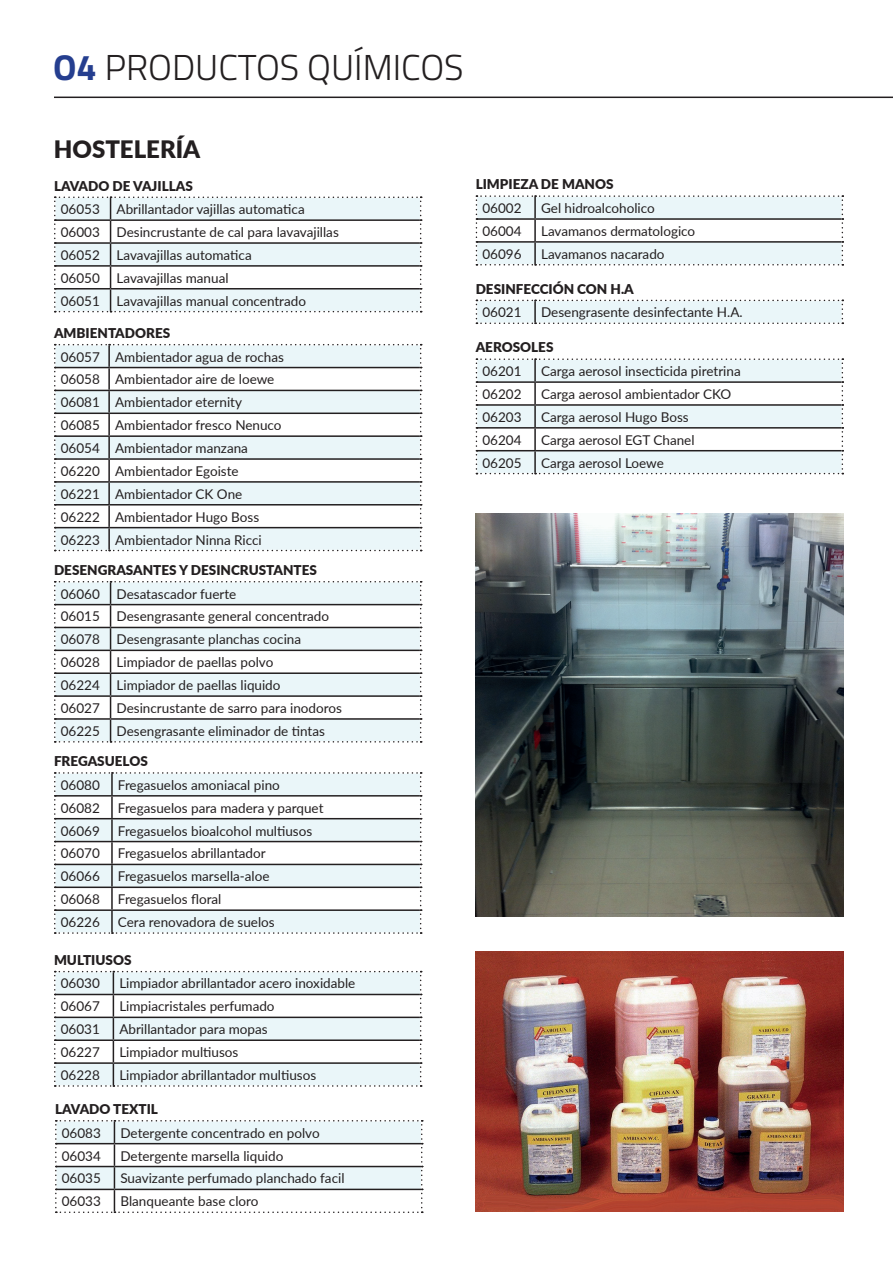
<style>
.page{position:relative;width:893px;height:1263px;background:#fff}
.page>*{position:absolute;margin:0;border:0;box-sizing:border-box;transform-origin:0 0}
.t1{font:300 36px "Titillium";color:#231f20}
.t2{font:900 24px "Lato";color:#231f20}
.t3{font:13.5px/22.8px "Lato";color:#231f20}
.t4{font:900 13.5px "Lato";color:#231f20}
.s1{font-weight:700;color:#253e8f}
</style>
<div class="page">
<hr style="left:54px;top:97px;width:839px;height:1px;background:#231f20">
<svg style="left:54px;top:197px;width:368px;height:115px"></svg>
<svg style="left:54px;top:344px;width:368px;height:207px"></svg>
<hr style="left:108px;top:345px;width:2px;height:22px;background:#231f20">
<hr style="left:56px;top:367px;width:53px;height:1px;background:#231f20">
<hr style="left:109px;top:367px;width:311px;height:1px;background:#231f20">
<hr style="left:108px;top:368px;width:2px;height:22px;background:#231f20">
<hr style="left:56px;top:390px;width:53px;height:1px;background:#231f20">
<hr style="left:109px;top:390px;width:311px;height:1px;background:#231f20">
<hr style="left:108px;top:391px;width:2px;height:21px;background:#231f20">
<hr style="left:56px;top:412px;width:53px;height:2px;background:#231f20">
<hr style="left:109px;top:412px;width:311px;height:2px;background:#231f20">
<hr style="left:108px;top:414px;width:2px;height:21px;background:#231f20">
<hr style="left:56px;top:435px;width:53px;height:2px;background:#231f20">
<hr style="left:109px;top:435px;width:311px;height:2px;background:#231f20">
<hr style="left:108px;top:437px;width:2px;height:21px;background:#231f20">
<hr style="left:56px;top:458px;width:53px;height:2px;background:#231f20">
<hr style="left:109px;top:458px;width:311px;height:2px;background:#231f20">
<hr style="left:108px;top:460px;width:2px;height:21px;background:#231f20">
<hr style="left:56px;top:481px;width:53px;height:2px;background:#231f20">
<hr style="left:109px;top:481px;width:311px;height:2px;background:#231f20">
<hr style="left:108px;top:483px;width:2px;height:21px;background:#231f20">
<hr style="left:56px;top:504px;width:53px;height:1px;background:#231f20">
<hr style="left:109px;top:504px;width:311px;height:1px;background:#231f20">
<hr style="left:108px;top:505px;width:2px;height:22px;background:#231f20">
<hr style="left:56px;top:527px;width:53px;height:1px;background:#231f20">
<hr style="left:109px;top:527px;width:311px;height:1px;background:#231f20">
<hr style="left:108px;top:528px;width:2px;height:22px;background:#231f20">
<svg style="left:54px;top:581px;width:368px;height:161px"></svg>
<svg style="left:54px;top:772px;width:368px;height:162px"></svg>
<hr style="left:111px;top:774px;width:2px;height:21px;background:#231f20">
<hr style="left:56px;top:795px;width:56px;height:1px;background:#231f20">
<hr style="left:112px;top:795px;width:308px;height:1px;background:#231f20">
<hr style="left:111px;top:796px;width:2px;height:22px;background:#231f20">
<hr style="left:56px;top:818px;width:56px;height:1px;background:#231f20">
<hr style="left:112px;top:818px;width:308px;height:1px;background:#231f20">
<hr style="left:111px;top:819px;width:2px;height:22px;background:#231f20">
<hr style="left:56px;top:841px;width:56px;height:1px;background:#231f20">
<hr style="left:112px;top:841px;width:308px;height:1px;background:#231f20">
<hr style="left:111px;top:842px;width:2px;height:22px;background:#231f20">
<hr style="left:56px;top:864px;width:56px;height:1px;background:#231f20">
<hr style="left:112px;top:864px;width:308px;height:1px;background:#231f20">
<hr style="left:111px;top:865px;width:2px;height:21px;background:#231f20">
<hr style="left:56px;top:886px;width:56px;height:2px;background:#231f20">
<hr style="left:112px;top:886px;width:308px;height:2px;background:#231f20">
<hr style="left:111px;top:888px;width:2px;height:21px;background:#231f20">
<hr style="left:56px;top:909px;width:56px;height:2px;background:#231f20">
<hr style="left:112px;top:909px;width:308px;height:2px;background:#231f20">
<hr style="left:111px;top:911px;width:2px;height:21px;background:#231f20">
<svg style="left:54px;top:971px;width:368px;height:116px"></svg>
<img style="left:476px;top:513px;width:367px;height:404px">
<svg style="left:55px;top:1120px;width:368px;height:93px"></svg>
<svg style="left:476px;top:195px;width:367px;height:70px"></svg>
<hr style="left:534px;top:197px;width:2px;height:21px;background:#231f20">
<hr style="left:477px;top:218px;width:58px;height:2px;background:#231f20">
<hr style="left:535px;top:218px;width:307px;height:2px;background:#231f20">
<hr style="left:534px;top:220px;width:2px;height:21px;background:#231f20">
<hr style="left:477px;top:241px;width:58px;height:2px;background:#231f20">
<hr style="left:535px;top:241px;width:307px;height:2px;background:#231f20">
<hr style="left:534px;top:243px;width:2px;height:21px;background:#231f20">
<svg style="left:476px;top:300px;width:367px;height:24px"></svg>
<hr style="left:534px;top:301px;width:2px;height:21px;background:#231f20">
<svg style="left:476px;top:358px;width:367px;height:116px"></svg>
<hr style="left:534px;top:360px;width:2px;height:21px;background:#231f20">
<hr style="left:477px;top:381px;width:58px;height:2px;background:#231f20">
<hr style="left:535px;top:381px;width:307px;height:2px;background:#231f20">
<hr style="left:534px;top:383px;width:2px;height:21px;background:#231f20">
<hr style="left:477px;top:404px;width:58px;height:2px;background:#231f20">
<hr style="left:535px;top:404px;width:307px;height:2px;background:#231f20">
<hr style="left:534px;top:406px;width:2px;height:21px;background:#231f20">
<hr style="left:477px;top:427px;width:58px;height:2px;background:#231f20">
<hr style="left:535px;top:427px;width:307px;height:2px;background:#231f20">
<hr style="left:534px;top:429px;width:2px;height:21px;background:#231f20">
<hr style="left:477px;top:450px;width:58px;height:1px;background:#231f20">
<hr style="left:535px;top:450px;width:307px;height:1px;background:#231f20">
<hr style="left:534px;top:451px;width:2px;height:22px;background:#231f20">
<img style="left:476px;top:951px;width:367px;height:260px">
<h1 class="t1" style="left:53px;top:42px;width:412px"><span class="s1">O4</span> PRODUCTOS QUÍMICOS</h1>
<h2 class="t2" style="left:54px;top:132px;width:148px">HOSTELERÍA</h2>
<p class="t4" style="left:54px;top:175px;width:140px">LAVADO DE VAJILLAS</p>
<p class="t3" style="left:61px;top:197px;width:280px">06053 Abrillantador vajillas automatica 06003 Desincrustante de cal para lavavajillas 06052 Lavavajillas automatica<br>06050 Lavavajillas manual<br>06051 Lavavajillas manual concentrado</p>
<p class="t4" style="left:54px;top:323px;width:118px">AMBIENTADORES</p>
<p class="t3" style="left:61px;top:345px;width:225px">06057 Ambientador agua de rochas<br>06058 Ambientador aire de loewe<br>06081 Ambientador eternity<br>06085 Ambientador fresco Nenuco<br>06054 Ambientador manzana<br>06220 Ambientador Egoiste<br>06221 Ambientador CK One<br>06222 Ambientador Hugo Boss<br>06223 Ambientador Ninna Ricci</p>
<p class="t4" style="left:54px;top:560px;width:265px">DESENGRASANTES Y DESINCRUSTANTES</p>
<p class="t3" style="left:61px;top:582px;width:283px">06060 Desatascador fuerte<br>06015 Desengrasante general concentrado 06078 Desengrasante planchas cocina 06028 Limpiador de paellas polvo<br>06224 Limpiador de paellas liquido<br>06027 Desincrustante de sarro para inodoros 06225 Desengrasante eliminador de tintas</p>
<p class="t4" style="left:54px;top:751px;width:95px">FREGASUELOS</p>
<p class="t3" style="left:61px;top:773px;width:41px">06080</p>
<p class="t3" style="left:118px;top:773px;width:163px">Fregasuelos amoniacal pino</p>
<p class="t3" style="left:61px;top:796px;width:41px">06082</p>
<p class="t3" style="left:118px;top:796px;width:207px">Fregasuelos para madera y parquet</p>
<p class="t3" style="left:61px;top:819px;width:41px">06069</p>
<p class="t3" style="left:118px;top:819px;width:196px">Fregasuelos bioalcohol multiusos</p>
<p class="t3" style="left:61px;top:841px;width:41px">06070</p>
<p class="t3" style="left:118px;top:841px;width:149px">Fregasuelos abrillantador</p>
<p class="t3" style="left:61px;top:864px;width:41px">06066</p>
<p class="t3" style="left:118px;top:864px;width:153px">Fregasuelos marsella-aloe</p>
<p class="t3" style="left:61px;top:887px;width:41px">06068</p>
<p class="t3" style="left:118px;top:887px;width:105px">Fregasuelos floral</p>
<p class="t3" style="left:61px;top:910px;width:41px">06226</p>
<p class="t3" style="left:118px;top:910px;width:158px">Cera renovadora de suelos</p>
<p class="t4" style="left:54px;top:950px;width:79px">MULTIUSOS</p>
<p class="t3" style="left:61px;top:971px;width:41px">06030</p>
<p class="t3" style="left:119px;top:971px;width:238px">Limpiador abrillantador acero inoxidable</p>
<p class="t3" style="left:61px;top:994px;width:41px">06067</p>
<p class="t3" style="left:119px;top:994px;width:157px">Limpiacristales perfumado</p>
<p class="t3" style="left:61px;top:1017px;width:41px">06031</p>
<p class="t3" style="left:119px;top:1017px;width:150px">Abrillantador para mopas</p>
<p class="t3" style="left:61px;top:1040px;width:41px">06227</p>
<p class="t3" style="left:119px;top:1040px;width:121px">Limpiador multiusos</p>
<p class="t3" style="left:61px;top:1063px;width:41px">06228</p>
<p class="t3" style="left:119px;top:1063px;width:198px">Limpiador abrillantador multiusos</p>
<p class="t4" style="left:55px;top:1099px;width:104px">LAVADO TEXTIL</p>
<p class="t3" style="left:62px;top:1121px;width:41px">06083</p>
<p class="t3" style="left:120px;top:1121px;width:201px">Detergente concentrado en polvo</p>
<p class="t3" style="left:62px;top:1144px;width:41px">06034</p>
<p class="t3" style="left:120px;top:1144px;width:164px">Detergente marsella liquido</p>
<p class="t3" style="left:62px;top:1166px;width:41px">06035</p>
<p class="t3" style="left:120px;top:1166px;width:226px">Suavizante perfumado planchado facil</p>
<p class="t3" style="left:62px;top:1189px;width:41px">06033</p>
<p class="t3" style="left:120px;top:1189px;width:140px">Blanqueante base cloro</p>
<p class="t4" style="left:476px;top:174px;width:139px">LIMPIEZA DE MANOS</p>
<p class="t3" style="left:482px;top:196px;width:41px">06002</p>
<p class="t3" style="left:541px;top:196px;width:115px">Gel hidroalcoholico</p>
<p class="t3" style="left:482px;top:219px;width:41px">06004</p>
<p class="t3" style="left:541px;top:219px;width:156px">Lavamanos dermatologico</p>
<p class="t3" style="left:482px;top:242px;width:41px">06096</p>
<p class="t3" style="left:541px;top:242px;width:125px">Lavamanos nacarado</p>
<p class="t4" style="left:476px;top:279px;width:160px">DESINFECCIÓN CON H.A</p>
<p class="t3" style="left:482px;top:300px;width:41px">06021</p>
<p class="t3" style="left:541px;top:300px;width:203px">Desengrasente desinfectante H.A.</p>
<p class="t4" style="left:476px;top:337px;width:79px">AEROSOLES</p>
<p class="t3" style="left:482px;top:359px;width:41px">06201</p>
<p class="t3" style="left:541px;top:359px;width:201px">Carga aerosol insecticida piretrina</p>
<p class="t3" style="left:482px;top:382px;width:41px">06202</p>
<p class="t3" style="left:541px;top:382px;width:192px">Carga aerosol ambientador CKO</p>
<p class="t3" style="left:482px;top:405px;width:41px">06203</p>
<p class="t3" style="left:541px;top:405px;width:149px">Carga aerosol Hugo Boss</p>
<p class="t3" style="left:482px;top:428px;width:41px">06204</p>
<p class="t3" style="left:541px;top:428px;width:155px">Carga aerosol EGT Chanel</p>
<p class="t3" style="left:482px;top:451px;width:41px">06205</p>
<p class="t3" style="left:541px;top:451px;width:124px">Carga aerosol Loewe</p>
</div>
